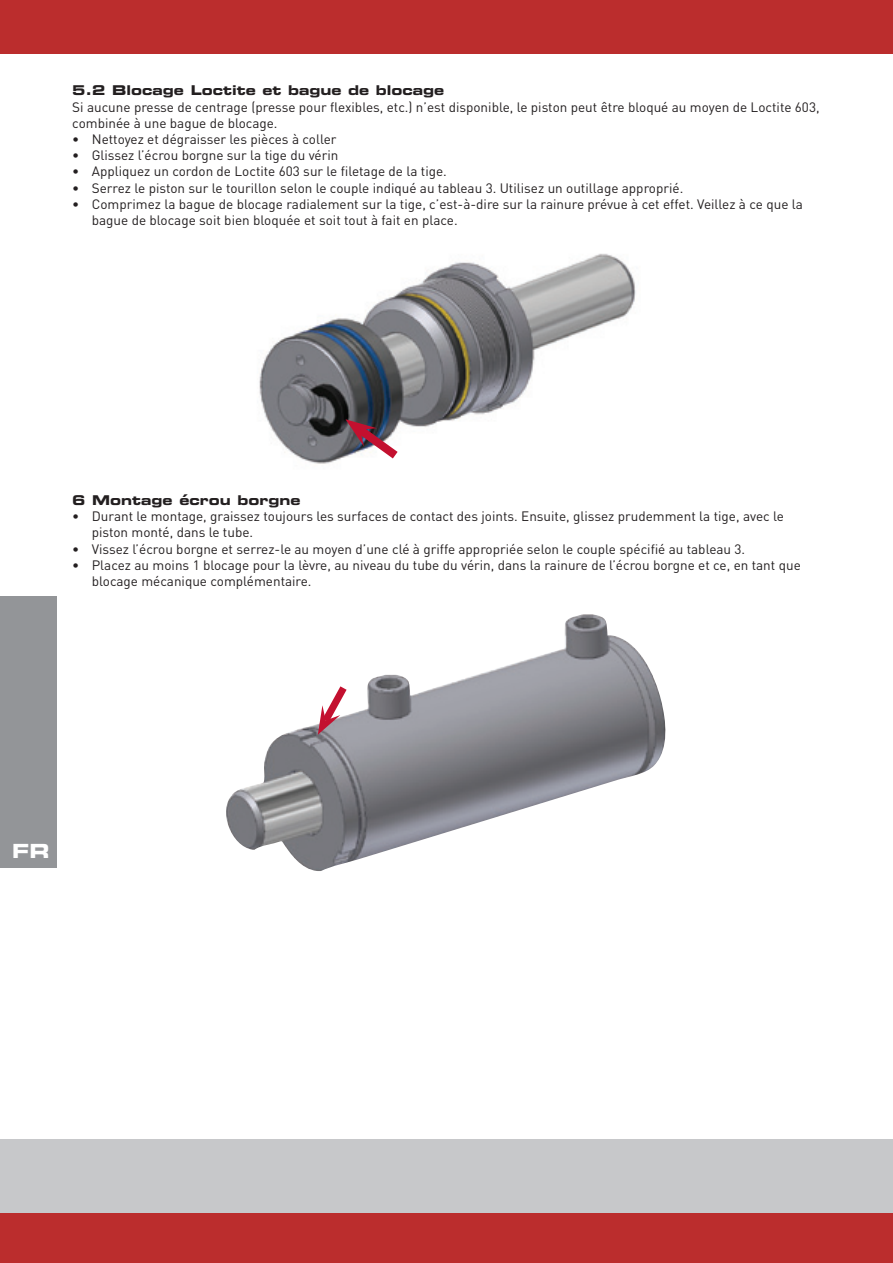
<style>
.page{position:relative;width:893px;height:1263px;background:#fff}
.page>*{position:absolute;margin:0;border:0;box-sizing:border-box;transform-origin:0 0}
.t1{font:19.5px "Eurostile LT Std Bold Ex 2";color:#fff}
.t2{font:13.5px/16.2px "DIN Pro";color:#231f20}
.t3{font:13.5px "Eurostile LT Std Bold Ex 2";color:#231f20}
</style>
<div class="page">
<div style="left:0;top:597px;width:56px;height:271px;background:#939598"></div>
<div style="left:0;top:1140px;width:893px;height:90px;background:#c7c8ca"></div>
<div style="left:0;top:1213px;width:893px;height:50px;background:#bb2d2d"></div>
<div style="left:0;top:0;width:893px;height:54px;background:#bb2d2d"></div>
<img style="left:259px;top:253px;width:377px;height:211px">
<svg style="left:345px;top:418px;width:62px;height:46px"></svg>
<img style="left:226px;top:614px;width:440px;height:257px">
<svg style="left:316px;top:678px;width:37px;height:57px"></svg>
<p class="t3" style="left:72px;top:81px;width:373px">5.2 Blocage Loctite et bague de blocage</p>
<p class="t2" style="left:72px;top:98px;width:749px">Si aucune presse de centrage (presse pour flexibles, etc.) n’est disponible, le piston peut être bloqué au moyen de Loctite 603, combinée à une bague de blocage.</p>
<p class="t2" style="left:72px;top:130px;width:266px">• Nettoyez et dégraisser les pièces à coller</p>
<p class="t2" style="left:72px;top:147px;width:268px">• Glissez l’écrou borgne sur la tige du vérin</p>
<p class="t2" style="left:72px;top:163px;width:376px">• Appliquez un cordon de Loctite 603 sur le filetage de la tige.</p>
<p class="t2" style="left:72px;top:179px;width:612px">• Serrez le piston sur le tourillon selon le couple indiqué au tableau 3. Utilisez un outillage approprié.</p>
<p class="t2" style="left:92px;top:195px;width:713px;text-indent:-19px">• Comprimez la bague de blocage radialement sur la tige, c’est-à-dire sur la rainure prévue à cet effet. Veillez à ce que la bague de blocage soit bien bloquée et soit tout à fait en place.</p>
<p class="t3" style="left:72px;top:491px;width:230px">6 Montage écrou borgne</p>
<p class="t2" style="left:92px;top:508px;width:694px;text-indent:-19px">• Durant le montage, graissez toujours les surfaces de contact des joints. Ensuite, glissez prudemment la tige, avec le piston monté, dans le tube.</p>
<p class="t2" style="left:72px;top:540px;width:674px">• Vissez l’écrou borgne et serrez-le au moyen d’une clé à griffe appropriée selon le couple spécifié au tableau 3.</p>
<p class="t2" style="left:92px;top:556px;width:711px;text-indent:-19px">• Placez au moins 1 blocage pour la lèvre, au niveau du tube du vérin, dans la rainure de l’écrou borgne et ce, en tant que blocage mécanique complémentaire.</p>
<h1 class="t1" style="left:12px;top:837px;width:19px">FR</h1>
</div>
